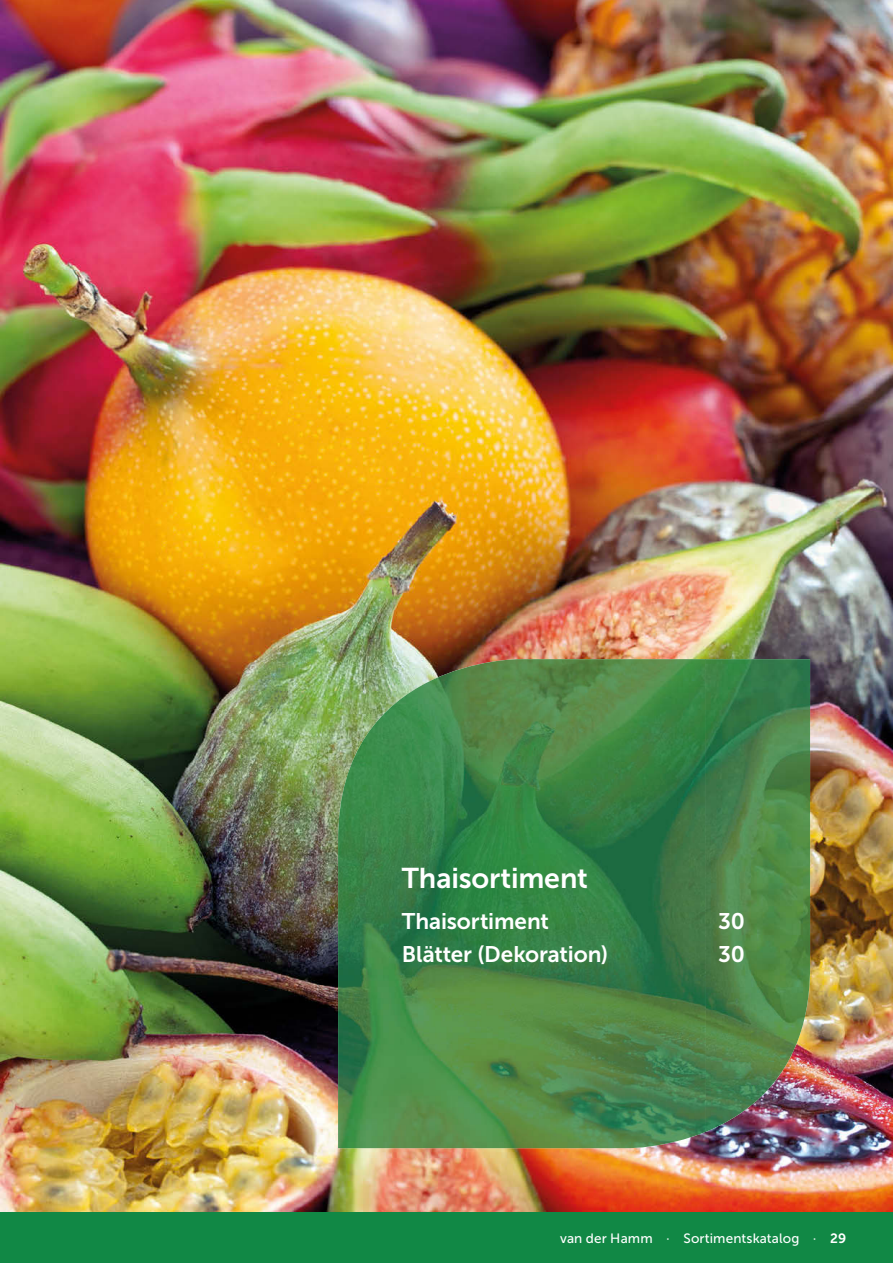
<style>
.page{position:relative;width:893px;height:1263px;background:#fff}
.page>*{position:absolute;margin:0;border:0;box-sizing:border-box;transform-origin:0 0}
.t1{font:28.5px "Museo Sans 700";letter-spacing:-.005em;color:#fff}
.t2{font:22.5px "Museo Sans 700";letter-spacing:-.005em;color:#fff}
.t3{font:13.5px "Museo Sans 500";letter-spacing:.01em;color:#fff}
.s1{font-family:"Museo Sans 700"}
</style>
<div class="page">
<img style="left:0;top:0;width:893px;height:1212px">
<img style="left:338px;top:659px;width:368px;height:489px">
<img style="left:705px;top:659px;width:105px;height:441px">
<img style="left:705px;top:1099px;width:53px;height:33px">
<div style="left:0;top:1212px;width:893px;height:51px;background:#118845"></div>
<p class="t1" style="left:402px;top:862px;width:187px">Thaisortiment</p>
<p class="t2" style="left:402px;top:909px;width:149px">Thaisortiment</p>
<p class="t2" style="left:718px;top:909px;width:28px">30</p>
<p class="t2" style="left:402px;top:942px;width:208px">Blätter (Dekoration)</p>
<p class="t2" style="left:718px;top:942px;width:28px">30</p>
<p class="t3" style="left:560px;top:1230px;width:288px">van der Hamm · Sortimentskatalog · <span class="s1">29</span></p>
</div>
